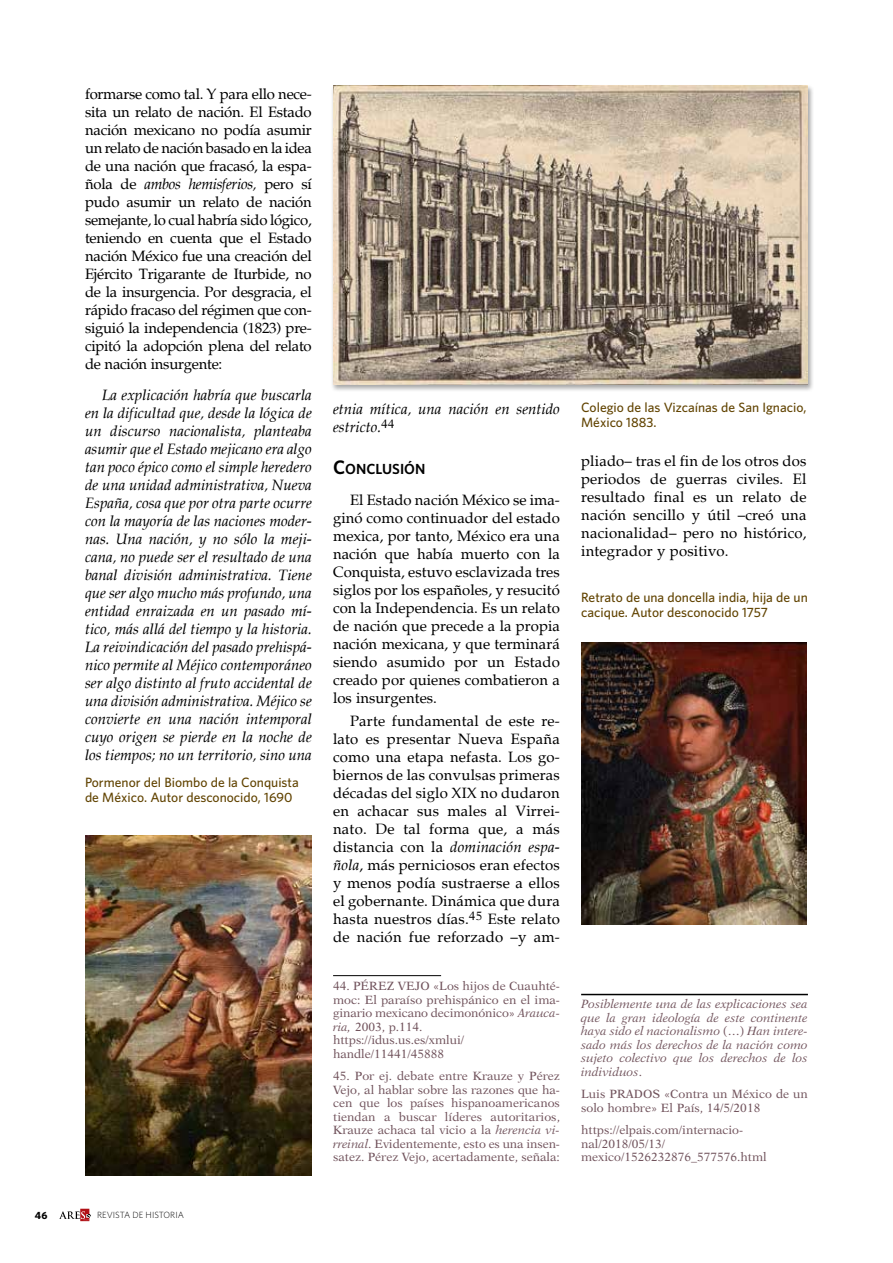
<style>
.page{position:relative;width:893px;height:1263px;background:#fff}
.page>*{position:absolute;margin:0;border:0;box-sizing:border-box;transform-origin:0 0}
.t1{font:15px/18px "Palatia";letter-spacing:.005em;color:#000;text-align:justify}
.t2{font:italic 15px/18px "Palatia";color:#000;text-align:justify}
.t3{font:600 14.7px "Whitney";color:#000}
.t4{font:500 13.5px/15px "Whitney";color:#614300}
.t5{font:12px/13.5px "New Aster";color:#71535c}
.t6{font:italic 12px/13.5px "New Aster";color:#71535c;text-align:justify}
.t7{font:700 10.5px "Whitney";color:#000}
.t8{font:300 9px "Whitney";color:#000}
.s1{font-style:italic}
.s2{font-size:19.5px}
.s3{font-style:normal}
</style>
<div class="page">
<svg style="left:59px;top:1209px;width:32px;height:12px"></svg>
<hr style="left:333px;top:975px;width:108px;height:1px;background:#000">
<hr style="left:581px;top:994px;width:227px;height:1px;background:#000">
<div style="left:330px;top:84px;width:484px;height:308px;background:#000;opacity:.35"></div>
<img style="left:333px;top:85px;width:475px;height:299px">
<img style="left:85px;top:836px;width:227px;height:339px">
<img style="left:581px;top:643px;width:226px;height:281px">
<p class="t1" style="left:85px;top:85px;width:228px">formarse como tal. Y para ello nece&shy;sita un relato de nación. El Estado nación mexicano no podía asumir un relato de nación basado en la idea de una nación que fracasó, la espa&shy;ñola de <span class="s1">ambos hemisferios,</span> pero sí pudo asumir un relato de nación semejante, lo cual habría sido lógico, teniendo en cuenta que el Estado nación México fue una creación del Ejército Trigarante de Iturbide, no de la insurgencia. Por desgracia, el rápido fracaso del régimen que con&shy;siguió la independencia (1823) pre&shy;cipitó la adopción plena del relato de nación insurgente:</p>
<p class="t2" style="left:85px;top:386px;width:228px;text-indent:17px">La explicación habría que buscarla en la dificultad que, desde la lógica de un discurso nacionalista, planteaba asumir que el Estado mejicano era algo tan poco épico como el simple heredero de una unidad administrativa, Nueva España, cosa que por otra parte ocurre con la mayoría de las naciones moder&shy;nas. Una nación, y no sólo la meji&shy;cana, no puede ser el resultado de una banal división administrativa. Tiene que ser algo mucho más profundo, una entidad enraizada en un pasado mí&shy;tico, más allá del tiempo y la historia.<br>La reivindicación del pasado prehispá&shy;nico permite al Méjico contemporáneo ser algo distinto al fruto accidental de una división administrativa. Méjico se convierte en una nación intemporal cuyo origen se pierde en la noche de los tiempos; no un territorio, sino una</p>
<p class="t4" style="left:85px;top:774px;width:215px">Pormenor del Biombo de la Conquista de México. Autor desconocido, 1690</p>
<p class="t7" style="left:35px;top:1209px;width:14px">46</p>
<p class="t8" style="left:97px;top:1210px;width:88px">REVISTA DE HISTORIA</p>
<p class="t2" style="left:333px;top:400px;width:228px">etnia mítica, una nación en sentido estricto.<sup>44</sup></p>
<p class="t3" style="left:333px;top:460px;width:94px"><span class="s2">C</span>ONCLUSIÓN</p>
<p class="t1" style="left:333px;top:491px;width:228px;text-indent:17px">El Estado nación México se ima&shy;ginó como continuador del estado mexica, por tanto, México era una nación que había muerto con la Conquista, estuvo esclavizada tres siglos por los españoles, y resucitó con la Independencia. Es un relato de nación que precede a la propia nación mexicana, y que terminará siendo asumido por un Estado creado por quienes combatieron a los insurgentes.</p>
<p class="t1" style="left:333px;top:712px;width:228px;text-indent:17px">Parte fundamental de este re&shy;lato es presentar Nueva España como una etapa nefasta. Los go&shy;biernos de las convulsas primeras décadas del siglo XIX no dudaron en achacar sus males al Virrei&shy;nato. De tal forma que, a más distancia con la <span class="s1">dominación espa&shy;ñola</span>, más perniciosos eran efectos y menos podía sustraerse a ellos el gobernante. Dinámica que dura hasta nuestros días.<sup>45</sup> Este relato de nación fue reforzado –y am-</p>
<p class="t5" style="left:333px;top:979px;width:228px">44. PÉREZ VEJO «Los hijos de Cuauhté&shy;moc: El paraíso prehispánico en el ima&shy;ginario mexicano decimonónico» <span class="s1">Arauca&shy;ria,</span> 2003, p.114.<br>https://idus.us.es/xmlui/ handle/11441/45888</p>
<p class="t5" style="left:333px;top:1069px;width:228px;text-align:justify">45. Por ej. debate entre Krauze y Pérez Vejo, al hablar sobre las razones que ha&shy;cen que los países hispanoamericanos tiendan a buscar líderes autoritarios, Krauze achaca tal vicio a la <span class="s1">herencia vi&shy;rreinal</span>. Evidentemente, esto es una insen&shy;satez. Pérez Vejo, acertadamente, señala:</p>
<p class="t4" style="left:581px;top:399px;width:227px">Colegio de las Vizcaínas de San Ignacio,<br>México 1883.</p>
<p class="t1" style="left:581px;top:452px;width:227px">pliado– tras el fin de los otros dos periodos de guerras civiles. El resultado final es un relato de nación sencillo y útil –creó una nacionalidad– pero no histórico, integrador y positivo.</p>
<p class="t4" style="left:581px;top:589px;width:228px">Retrato de una doncella india, hija de un cacique. Autor desconocido 1757</p>
<p class="t6" style="left:581px;top:997px;width:228px">Posiblemente una de las explicaciones sea que la gran ideología de este continente haya sido el nacionalismo <span class="s3">(…)</span> Han intere&shy;sado más los derechos de la nación como sujeto colectivo que los derechos de los individuos<span class="s3">.</span></p>
<p class="t5" style="left:581px;top:1087px;width:228px">Luis PRADOS «Contra un México de un solo hombre» El País, 14/5/2018</p>
<p class="t5" style="left:581px;top:1123px;width:187px">https://elpais.com/internacio&shy;nal/2018/05/13/ mexico/1526232876_577576.html</p>
</div>
